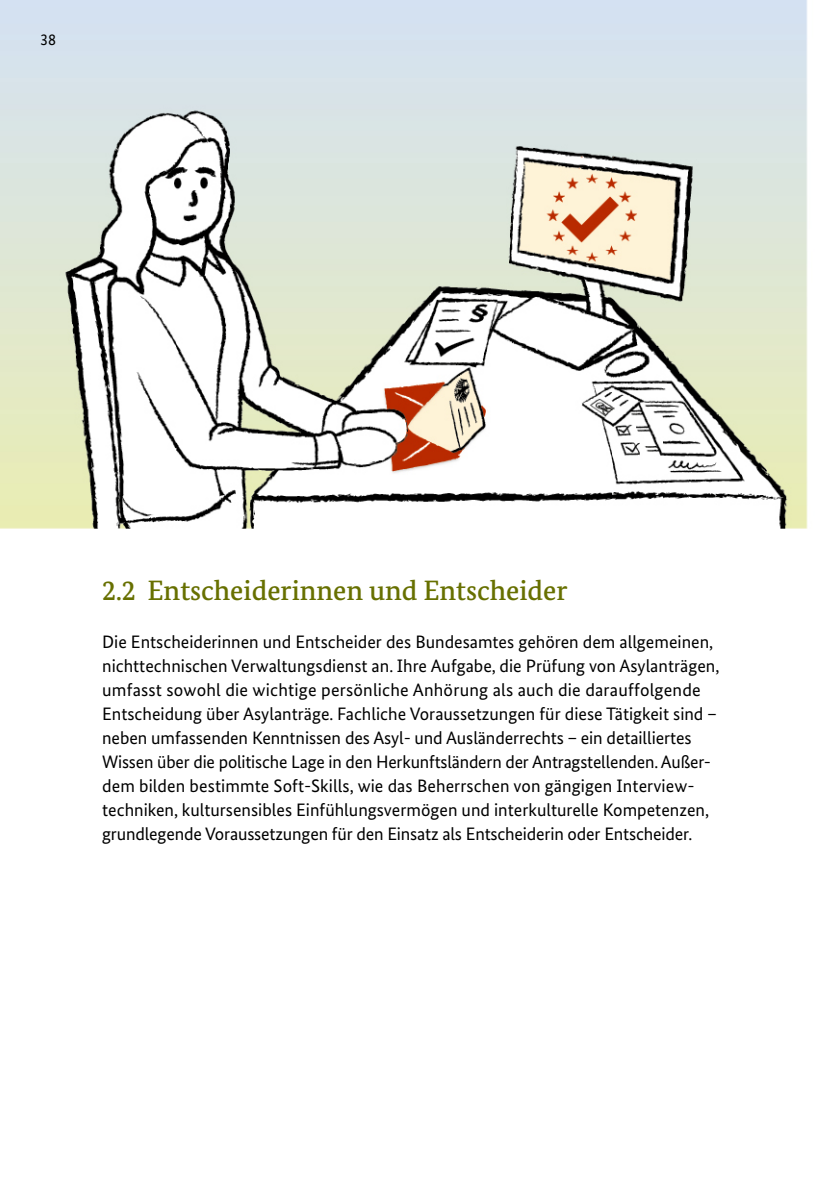
<style>
.page{position:relative;width:840px;height:1191px;background:#fff}
.page>*{position:absolute;margin:0;border:0;box-sizing:border-box;transform-origin:0 0}
.t1{font:500 28px "Bundes Serif";color:#677000}
.t2{font:18px/24px "Bundes Sans";color:#000}
.t3{font:16px "Bundes Sans";color:#000}
</style>
<div class="page">
<img style="left:0;top:0;width:808px;height:529px">
<p class="t3" style="left:40px;top:30px;width:17px">38</p>
<h2 class="t1" style="left:102px;top:573px;width:466px">2.2 Entscheiderinnen und Entscheider</h2>
<p class="t2" style="left:102px;top:630px;width:618px">Die Entscheiderinnen und Entscheider des Bundesamtes gehören dem allgemeinen, nichttechnischen Verwaltungsdienst an. Ihre Aufgabe, die Prüfung von Asylanträgen, umfasst sowohl die wichtige persönliche Anhörung als auch die darauffolgende Entscheidung über Asylanträge. Fachliche Voraussetzungen für diese Tätigkeit sind – neben umfassenden Kenntnissen des Asyl- und Ausländerrechts – ein detailliertes Wissen über die politische Lage in den Herkunftsländern der Antragstellenden. Außer&shy;dem bilden bestimmte Soft-Skills, wie das Beherrschen von gängigen Interview&shy;techniken, kultursensibles Einfühlungsvermögen und interkulturelle Kompetenzen, grundlegende Voraussetzungen für den Einsatz als Entscheiderin oder Entscheider.</p>
</div>
